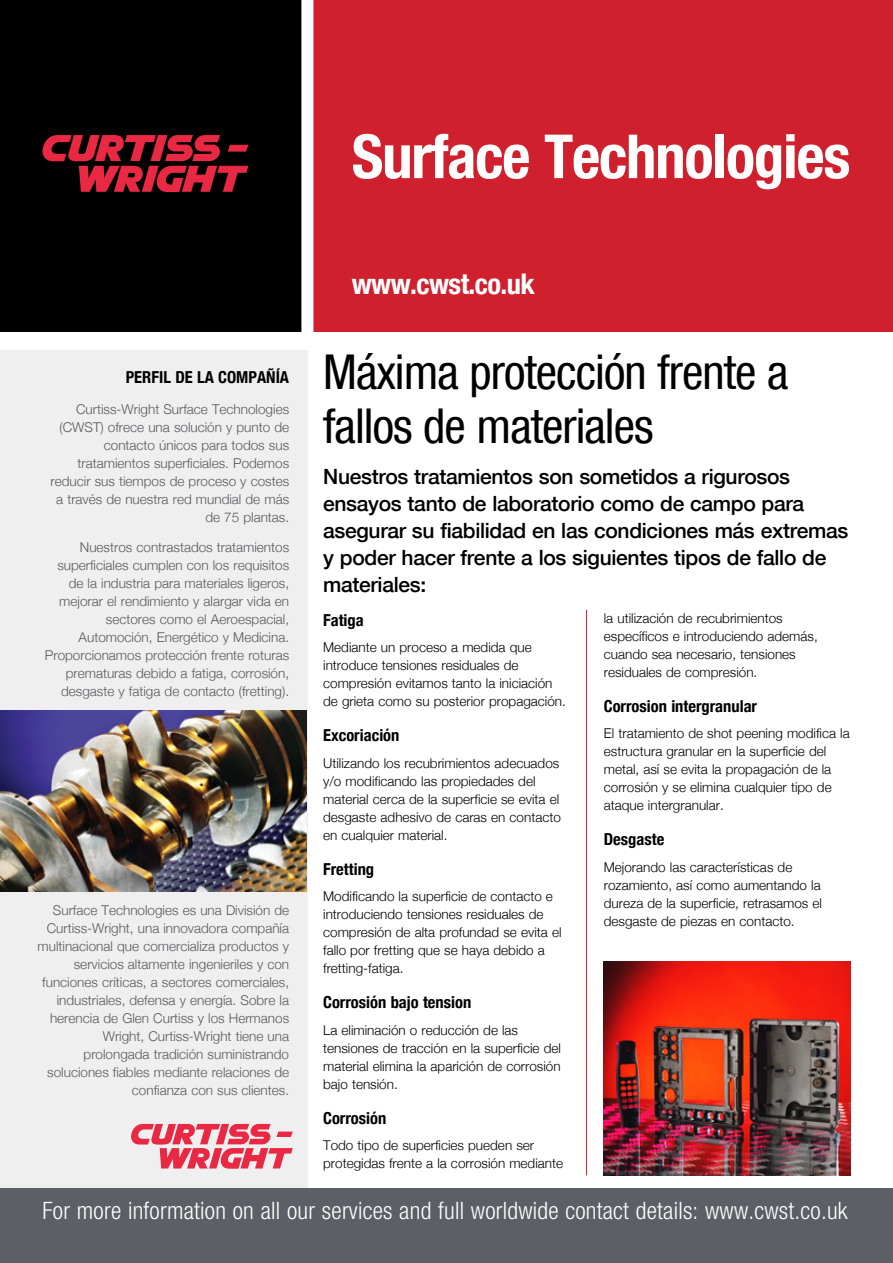
<style>
.page{position:relative;width:893px;height:1263px;background:#fff}
.page>*{position:absolute;margin:0;border:0;box-sizing:border-box;transform-origin:0 0}
.t1{font:700 condensed 60.9px "Helvetica Neue LT Com";letter-spacing:-.02em;color:#fff}
.t2{font:condensed 48px/54px "Helvetica Neue LT Com";letter-spacing:-.02em;color:#000}
.t3{font:700 condensed 28.5px "Helvetica Neue LT Com";letter-spacing:-.02em;color:#fff}
.t4{font:300 condensed 24px "Helvetica Neue LT Com";letter-spacing:.01em;color:#fff}
.t5{font:500 21px/27px "Helvetica Neue LT Com";letter-spacing:-.015em;color:#000}
.t6{font:700 condensed 16.5px "Helvetica Neue";color:#000}
.t7{font:300 13.5px/18px "Helvetica Neue";color:#000}
.t8{font:300 13.5px/18px "Helvetica Neue";color:#58595b;text-align:right}
</style>
<div class="page">
<div style="left:313px;top:0;width:580px;height:332px;background:#d0202e"></div>
<div style="left:0;top:0;width:303px;height:332px;background:#000"></div>
<svg style="left:43px;top:135px;width:205px;height:57px"></svg>
<div style="left:301px;top:0;width:12px;height:342px;background:#fff"></div>
<div style="left:0;top:1188px;width:893px;height:75px;background:#5c5f65"></div>
<hr style="left:586px;top:610px;width:1px;height:565px;background:#d0202e">
<img style="left:604px;top:961px;width:246px;height:215px">
<div style="left:0;top:350px;width:307px;height:837px;background:#efeff0"></div>
<svg style="left:131px;top:1124px;width:162px;height:45px"></svg>
<img style="left:0;top:710px;width:307px;height:181px">
<h1 class="t1" style="left:352px;top:120px;width:500px">Surface Technologies</h1>
<p class="t6" style="left:126px;top:363px;width:165px">PERFIL DE LA COMPAÑÍA</p>
<p class="t8" style="left:51px;top:399px;width:240px">Curtiss-Wright Surface Technologies (CWST) ofrece una solución y punto de contacto únicos para todos sus tratamientos superficiales. Podemos reducir sus tiempos de proceso y costes a través de nuestra red mundial de más de 75 plantas.</p>
<p class="t8" style="left:45px;top:537px;width:246px">Nuestros contrastados tratamientos superficiales cumplen con los requisitos de la industria para materiales ligeros, mejorar el rendimiento y alargar vida en sectores como el Aeroespacial, Automoción, Energético y Medicina.<br>Proporcionamos protección frente roturas prematuras debido a fatiga, corrosión, desgaste y fatiga de contacto (fretting).</p>
<p class="t8" style="left:38px;top:900px;width:253px">Surface Technologies es una División de Curtiss-Wright, una innovadora compañía multinacional que comercializa productos y servicios altamente ingenieriles y con funciones críticas, a sectores comerciales, industriales, defensa y energía. Sobre la herencia de Glen Curtiss y los Hermanos Wright, Curtiss-Wright tiene una prolongada tradición suministrando soluciones fiables mediante relaciones de confianza con sus clientes.</p>
<h3 class="t3" style="left:352px;top:266px;width:185px">www.cwst.co.uk</h3>
<h2 class="t2" style="left:323px;top:345px;width:467px">Máxima protección frente a fallos de materiales</h2>
<h3 class="t5" style="left:323px;top:463px;width:527px">Nuestros tratamientos son sometidos a rigurosos ensayos tanto de laboratorio como de campo para asegurar su fiabilidad en las condiciones más extremas y poder hacer frente a los siguientes tipos de fallo de materiales:</h3>
<p class="t6" style="left:323px;top:606px;width:42px">Fatiga</p>
<p class="t7" style="left:323px;top:637px;width:244px">Mediante un proceso a medida que introduce tensiones residuales de compresión evitamos tanto la iniciación de grieta como su posterior propagación.</p>
<p class="t6" style="left:323px;top:721px;width:78px">Excoriación</p>
<p class="t7" style="left:323px;top:753px;width:239px">Utilizando los recubrimientos adecuados y/o modificando las propiedades del material cerca de la superficie se evita el desgaste adhesivo de caras en contacto en cualquier material.</p>
<p class="t6" style="left:323px;top:855px;width:53px">Fretting</p>
<p class="t7" style="left:323px;top:886px;width:240px">Modificando la superficie de contacto e introduciendo tensiones residuales de compresión de alta profundad se evita el fallo por fretting que se haya debido a fretting-fatiga.</p>
<p class="t6" style="left:323px;top:988px;width:150px">Corrosión bajo tension</p>
<p class="t7" style="left:323px;top:1020px;width:239px">La eliminación o reducción de las tensiones de tracción en la superficie del material elimina la aparición de corrosión bajo tensión.</p>
<p class="t6" style="left:323px;top:1104px;width:65px">Corrosión</p>
<p class="t7" style="left:323px;top:1135px;width:241px">Todo tipo de superficies pueden ser protegidas frente a la corrosión mediante</p>
<p class="t7" style="left:604px;top:608px;width:215px">la utilización de recubrimientos específicos e introduciendo además, cuando sea necesario, tensiones residuales de compresión.</p>
<p class="t6" style="left:604px;top:692px;width:155px">Corrosion intergranular</p>
<p class="t7" style="left:604px;top:723px;width:247px">El tratamiento de shot peening modifica la estructura granular en la superficie del metal, así se evita la propagación de la corrosión y se elimina cualquier tipo de ataque intergranular.</p>
<p class="t6" style="left:604px;top:826px;width:62px">Desgaste</p>
<p class="t7" style="left:604px;top:857px;width:220px">Mejorando las características de rozamiento, así como aumentando la dureza de la superficie, retrasamos el desgaste de piezas en contacto.</p>
<h3 class="t4" style="left:43px;top:1197px;width:807px">For more information on all our services and full worldwide contact details: www.cwst.co.uk</h3>
</div>
